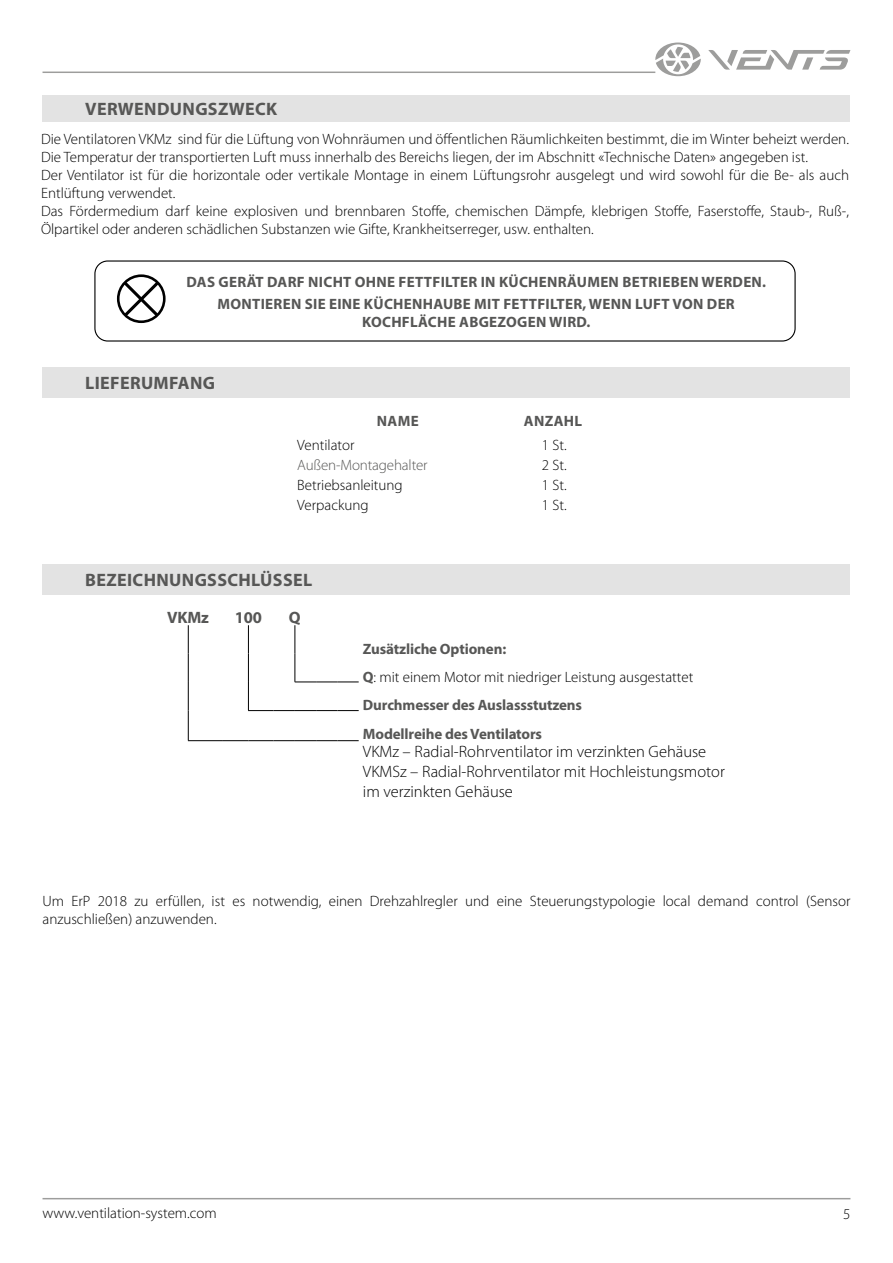
<style>
.page{position:relative;width:893px;height:1263px;background:#fff}
.page>*{position:absolute;margin:0;border:0;box-sizing:border-box;transform-origin:0 0}
.t1{font:700 18px "Myriad Pro";letter-spacing:.02em;color:#575756}
.t2{font:300 16.5px/19.8px "Myriad Pro";color:#000}
.t3{font:700 16.5px "Myriad Pro";letter-spacing:-.01em;color:#575756}
.t4{font:300 15px/18px "Myriad Pro";color:#000}
.t5{font:700 15px/22.2px "Myriad Pro";letter-spacing:.02em;color:#575756;text-align:center}
.t6{font:700 15px/28.5px "Myriad Pro";letter-spacing:-.01em;color:#575756}
.t7{font:300 15px "Myriad Pro";letter-spacing:-.01em;color:#575756}
.s1{font-weight:300;color:#000}
</style>
<div class="page">
<hr style="left:43px;top:1198px;width:807px;height:1px;background:#9d9d9c">
<hr style="left:43px;top:72px;width:612px;height:1px;background:#9d9d9c">
<svg style="left:708px;top:50px;width:142px;height:20px"></svg>
<svg style="left:655px;top:43px;width:46px;height:33px"></svg>
<div style="left:43px;top:95px;width:807px;height:26px;background:#e3e3e3"></div>
<div style="left:94px;top:260px;width:702px;height:82px;border:1px solid #000;border-radius:13px"></div>
<svg style="left:117px;top:274px;width:49px;height:49px"></svg>
<div style="left:43px;top:564px;width:807px;height:31px;background:#e3e3e3"></div>
<div style="left:43px;top:367px;width:807px;height:31px;background:#e3e3e3"></div>
<svg style="left:188px;top:625px;width:1px;height:115px"></svg>
<hr style="left:188px;top:740px;width:35px;height:1px;background:#000">
<svg style="left:223px;top:740px;width:136px;height:1px"></svg>
<svg style="left:248px;top:625px;width:111px;height:86px"></svg>
<p class="t1" style="left:85px;top:97px;width:194px">VERWENDUNGSZWECK</p>
<p class="t4" style="left:41px;top:130px;width:809px">Die Ventilatoren VKMz sind für die Lüftung von Wohnräumen und öffentlichen Räumlichkeiten bestimmt, die im Winter beheizt werden.<br>Die Temperatur der transportierten Luft muss innerhalb des Bereichs liegen, der im Abschnitt «Technische Daten» angegeben ist.<br>Der Ventilator ist für die horizontale oder vertikale Montage in einem Lüftungsrohr ausgelegt und wird sowohl für die Be- als auch Entlüftung verwendet.<br>Das Fördermedium darf keine explosiven und brennbaren Stoffe, chemischen Dämpfe, klebrigen Stoffe, Faserstoffe, Staub-, Ruß-, Ölpartikel oder anderen schädlichen Substanzen wie Gifte, Krankheitserreger, usw. enthalten.</p>
<p class="t5" style="left:186px;top:270px;width:581px">DAS GERÄT DARF NICHT OHNE FETTFILTER IN KÜCHENRÄUMEN BETRIEBEN WERDEN.<br>MONTIEREN SIE EINE KÜCHENHAUBE MIT FETTFILTER, WENN LUFT VON DER</p>
<p class="t5" style="left:362px;top:310px;width:230px">KOCHFLÄCHE ABGEZOGEN WIRD.</p>
<p class="t1" style="left:85px;top:371px;width:131px">LIEFERUMFANG</p>
<p class="t5" style="left:377px;top:410px;width:43px">NAME</p>
<p class="t5" style="left:524px;top:410px;width:60px">ANZAHL</p>
<p class="t4" style="left:297px;top:436px;width:59px">Ventilator</p>
<p class="t4" style="left:542px;top:436px;width:26px">1 St.</p>
<p class="t7" style="left:297px;top:457px;width:132px">Außen-Montagehalter</p>
<p class="t4" style="left:542px;top:456px;width:26px">2 St.</p>
<p class="t4" style="left:297px;top:476px;width:107px">Betriebsanleitung</p>
<p class="t4" style="left:542px;top:476px;width:26px">1 St.</p>
<p class="t4" style="left:297px;top:496px;width:73px">Verpackung</p>
<p class="t4" style="left:542px;top:496px;width:26px">1 St.</p>
<p class="t1" style="left:85px;top:568px;width:229px">BEZEICHNUNGSSCHLÜSSEL</p>
<p class="t3" style="left:167px;top:607px;width:43px">VKMz</p>
<p class="t3" style="left:235px;top:607px;width:29px">100</p>
<p class="t3" style="left:289px;top:607px;width:13px">Q</p>
<p class="t6" style="left:363px;top:634px;width:332px">Zusätzliche Optionen:<br>Q<span class="s1">: mit einem Motor mit niedriger Leistung ausgestattet </span>Durchmesser des Auslassstutzens<br>Modellreihe des Ventilators</p>
<p class="t2" style="left:363px;top:742px;width:363px">VKMz – Radial-Rohrventilator im verzinkten Gehäuse<br>VKMSz – Radial-Rohrventilator mit Hochleistungsmotor im verzinkten Gehäuse</p>
<p class="t4" style="left:43px;top:892px;width:809px">Um ErP 2018 zu erfüllen, ist es notwendig, einen Drehzahlregler und eine Steuerungstypologie local demand control (Sensor anzuschließen) anzuwenden.</p>
<p class="t4" style="left:43px;top:1204px;width:176px">www.ventilation-system.com</p>
<p class="t4" style="left:843px;top:1205px;width:9px">5</p>
</div>
